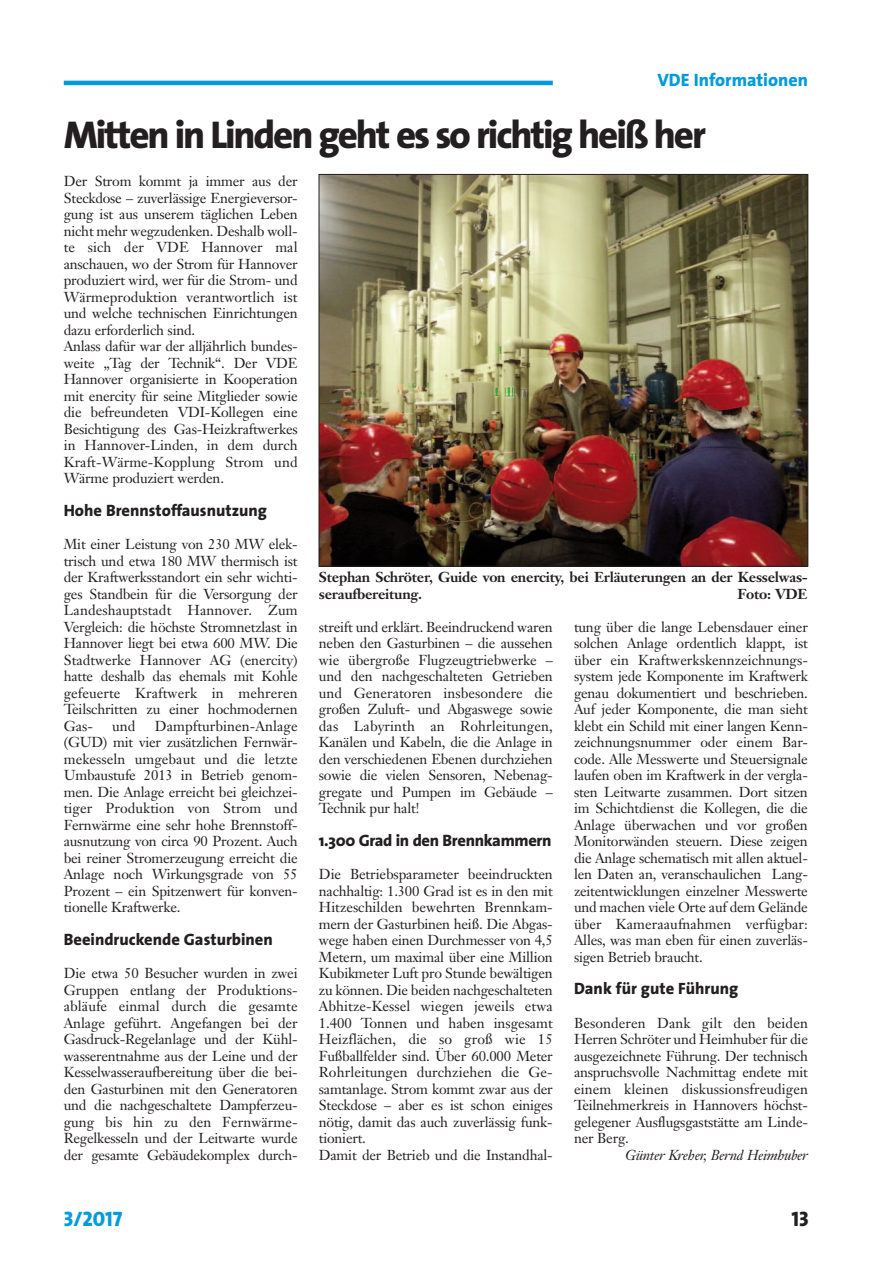
<style>
.page{position:relative;width:893px;height:1263px;background:#fff}
.page>*{position:absolute;margin:0;border:0;box-sizing:border-box;transform-origin:0 0}
.t1{font:800 39px "The Sans";letter-spacing:-.055em;color:#231f20}
.t2{font:21px "The Sans Extra Bold Caps";color:#009bde}
.t3{font:21px "The Sans Extra Bold Caps";color:#231f20}
.t4{font:800 18px "The Sans";color:#009bde}
.t5{font:800 16.5px "The Sans";color:#231f20}
.t6{font:800 16.5px "The Sans";letter-spacing:-.02em;color:#231f20}
.t7{font:14.25px/16.5px "Janson Text";letter-spacing:-.015em;color:#231f20;text-align:justify}
.t8{font:700 14.25px/16.5px "Janson Text";letter-spacing:-.015em;color:#231f20}
.t9{font:italic 14.25px "Janson Text";letter-spacing:-.02em;color:#231f20}
</style>
<div class="page">
<hr style="left:64px;top:81px;width:489px;height:4px;background:#009bde">
<img style="left:321px;top:176px;width:485px;height:388px">
<p class="t4" style="left:657px;top:72px;width:152px">VDE Informationen</p>
<h1 class="t1" style="left:64px;top:120px;width:644px">Mitten in Linden geht es so richtig heiß her</h1>
<p class="t7" style="left:64px;top:174px;width:235px;text-align:left">Der Strom kommt ja immer aus der Steckdose – zuverlässige Energieversor&shy;gung ist aus unserem täglichen Leben nicht mehr wegzudenken. Deshalb woll&shy;te sich der VDE Hannover mal anschauen, wo der Strom für Hannover produziert wird, wer für die Strom- und Wärmeproduktion verantwortlich ist und welche technischen Einrichtungen dazu erforderlich sind.<br>Anlass dafür war der alljährlich bundes&shy;weite „Tag der Technik“. Der VDE Hannover organisierte in Kooperation mit enercity für seine Mitglieder sowie die befreundeten VDI-Kollegen eine Besichtigung des Gas-Heizkraftwerkes in Hannover-Linden, in dem durch Kraft-Wärme-Kopplung Strom und Wärme produziert werden.</p>
<p class="t5" style="left:64px;top:503px;width:205px">Hohe Brennstoffausnutzung</p>
<p class="t7" style="left:64px;top:537px;width:235px">Mit einer Leistung von 230 MW elek&shy;trisch und etwa 180 MW thermisch ist der Kraftwerksstandort ein sehr wichti&shy;ges Standbein für die Versorgung der Landeshauptstadt Hannover. Zum Vergleich: die höchste Stromnetzlast in Hannover liegt bei etwa 600 MW. Die Stadtwerke Hannover AG (enercity) hatte deshalb das ehemals mit Kohle gefeuerte Kraftwerk in mehreren Teilschritten zu einer hochmodernen Gas-</p>
<p class="t7" style="left:64px;top:719px;width:235px;text-indent:91px">Dampfturbinen-Anlage (GUD) mit vier zusätzlichen Fernwär&shy;mekesseln umgebaut und die letzte Umbaustufe 2013 in Betrieb genom&shy;men. Die Anlage erreicht bei gleichzei&shy;tiger Produktion von Strom und Fernwärme eine sehr hohe Brennstoff&shy;ausnutzung von circa 90 Prozent. Auch bei reiner Stromerzeugung erreicht die Anlage noch Wirkungsgrade von 55<br>Prozent – ein Spitzenwert für konven&shy;tionelle Kraftwerke.</p>
<p class="t5" style="left:64px;top:932px;width:211px">Beeindruckende Gasturbinen</p>
<p class="t7" style="left:64px;top:966px;width:235px">Die etwa 50 Besucher wurden in zwei Gruppen entlang der Produktions&shy;abläufe einmal durch die gesamte Anlage geführt. Angefangen bei der Gasdruck-Regelanlage und der Kühl&shy;wasserentnahme aus der Leine und der Kesselwasseraufbereitung über die bei&shy;den Gasturbinen mit den Generatoren und die nachgeschaltete Dampferzeu&shy;gung bis hin zu den Fernwärme-Regelkesseln und der Leitwarte wurde der gesamte Gebäudekomplex durch-</p>
<p class="t7" style="left:112px;top:719px;width:25px">und</p>
<p class="t8" style="left:319px;top:570px;width:490px">Stephan Schröter, Guide von enercity, bei Erläuterungen an der Kesselwas&shy;seraufbereitung.</p>
<p class="t8" style="left:737px;top:587px;width:72px">Foto: VDE</p>
<p class="t7" style="left:319px;top:620px;width:235px">streift und erklärt. Beeindruckend waren neben den Gasturbinen – die aussehen wie übergroße Flugzeugtriebwerke – und den nachgeschalteten Getrieben und Generatoren insbesondere die großen Zuluft- und Abgaswege sowie das Labyrinth an Rohrleitungen, Kanälen und Kabeln, die die Anlage in den verschiedenen Ebenen durchziehen sowie die vielen Sensoren, Nebenag&shy;gregate und Pumpen im Gebäude – Technik pur halt!</p>
<p class="t6" style="left:319px;top:833px;width:234px">1.300 Grad in den Brennkammern</p>
<p class="t7" style="left:319px;top:867px;width:235px;text-align:left">Die Betriebsparameter beeindruckten nachhaltig: 1.300 Grad ist es in den mit Hitzeschilden bewehrten Brennkam&shy;mern der Gasturbinen heiß. Die Abgas&shy;wege haben einen Durchmesser von 4,5<br>Metern, um maximal über eine Million Kubikmeter Luft pro Stunde bewältigen zu können. Die beiden nachgeschalteten Abhitze-Kessel wiegen jeweils etwa 1.400 Tonnen und haben insgesamt Heizflächen, die so groß wie 15<br>Fußballfelder sind. Über 60.000 Meter Rohrleitungen durchziehen die Ge&shy;samtanlage. Strom kommt zwar aus der Steckdose – aber es ist schon einiges nötig, damit das auch zuverlässig funk&shy;tioniert.<br>Damit der Betrieb und die Instandhal-</p>
<p class="t7" style="left:574px;top:620px;width:235px">tung über die lange Lebensdauer einer solchen Anlage ordentlich klappt, ist über ein Kraftwerkskennzeichnungs&shy;system jede Komponente im Kraftwerk genau dokumentiert und beschrieben.<br>Auf jeder Komponente, die man sieht klebt ein Schild mit einer langen Kenn&shy;zeichnungsnummer oder einem Bar&shy;code. Alle Messwerte und Steuersignale laufen oben im Kraftwerk in der vergla&shy;sten Leitwarte zusammen. Dort sitzen im Schichtdienst die Kollegen, die die Anlage überwachen und vor großen Monitorwänden steuern. Diese zeigen die Anlage schematisch mit allen aktuel&shy;len Daten an, veranschaulichen Lang&shy;zeitentwicklungen einzelner Messwerte und machen viele Orte auf dem Gelände über Kameraaufnahmen verfügbar:<br>Alles, was man eben für einen zuverläs&shy;sigen Betrieb braucht.</p>
<p class="t5" style="left:574px;top:982px;width:166px">Dank für gute Führung</p>
<p class="t7" style="left:574px;top:1016px;width:235px">Besonderen Dank gilt den beiden Herren Schröter und Heimhuber für die ausgezeichnete Führung. Der technisch anspruchsvolle Nachmittag endete mit einem kleinen diskussionsfreudigen Teilnehmerkreis in Hannovers höchst&shy;gelegener Ausflugsgaststätte am Linde&shy;ner Berg.</p>
<p class="t9" style="left:625px;top:1149px;width:184px">Günter Kreher, Bernd Heimhuber</p>
<h2 class="t2" style="left:64px;top:1211px;width:60px">3/2017</h2>
<h2 class="t3" style="left:792px;top:1211px;width:19px">13</h2>
</div>
